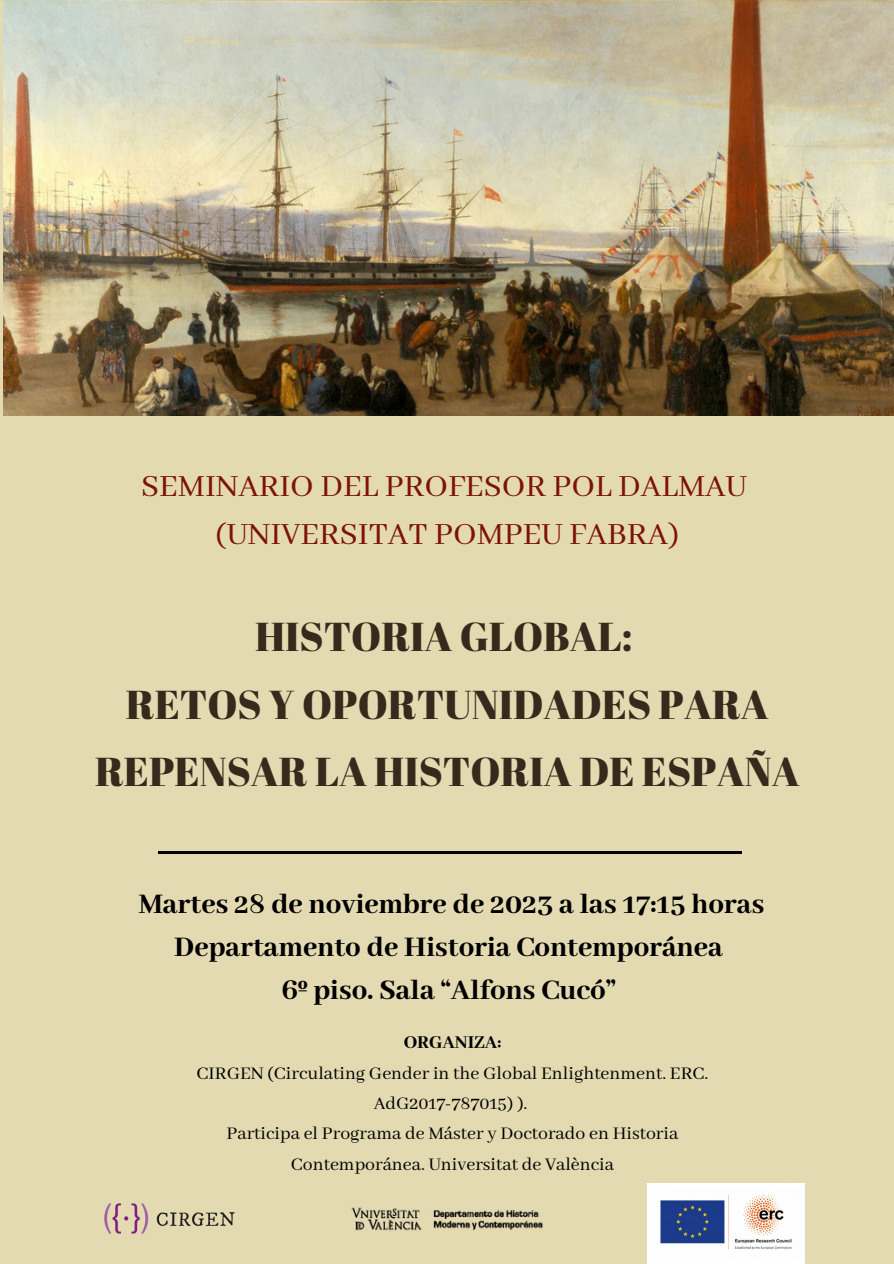
<style>
.page{position:relative;width:894px;height:1264px;background:#fff}
.page>*{position:absolute;margin:0;border:0;box-sizing:border-box;transform-origin:0 0}
.t1{font:40.35px/67.5px "Abril Fatface";color:#352a1b;text-align:center}
.t2{font:34.35px "Abhaya Libre";color:#7d1304}
.t3{font:800 30.75px "Abhaya Libre";color:#000}
.t4{font:19.65px/30.3px "Abhaya Libre";color:#000;text-align:center}
.t5{font:800 19.65px "Abhaya Libre";color:#000}
</style>
<div class="page">
<div style="left:0;top:0;width:893px;height:1263px;background:#e4dab2"></div>
<hr style="left:158px;top:851px;width:583px;height:2px;background:#000">
<img style="left:351px;top:1207px;width:192px;height:24px">
<img style="left:3px;top:0;width:890px;height:415px">
<img style="left:104px;top:1203px;width:131px;height:31px">
<img style="left:647px;top:1183px;width:157px;height:80px">
<p class="t2" style="left:141px;top:467px;width:607px">SEMINARIO DEL PROFESOR POL DALMAU</p>
<p class="t2" style="left:215px;top:515px;width:465px">(UNIVERSITAT POMPEU FABRA)</p>
<p class="t1" style="left:255px;top:602px;width:378px">HISTORIA GLOBAL:</p>
<p class="t1" style="left:95px;top:669px;width:706px">RETOS Y OPORTUNIDADES PARA<br>REPENSAR LA HISTORIA DE ESPAÑA</p>
<p class="t3" style="left:139px;top:887px;width:627px">Martes 28 de noviembre de 2023 a las 17:15 horas</p>
<p class="t3" style="left:174px;top:929px;width:550px">Departamento de Historia Contemporánea</p>
<p class="t3" style="left:281px;top:972px;width:336px">6º piso. Sala “Alfons Cucó”</p>
<p class="t5" style="left:403px;top:1031px;width:99px">ORGANIZA:</p>
<p class="t4" style="left:196px;top:1058px;width:513px">CIRGEN (Circulating Gender in the Global Enlightenment. ERC.<br>AdG2017-787015) ).</p>
<p class="t4" style="left:226px;top:1119px;width:453px">Participa el Programa de Máster y Doctorado en Historia<br>Contemporánea. Universitat de València</p>
</div>
